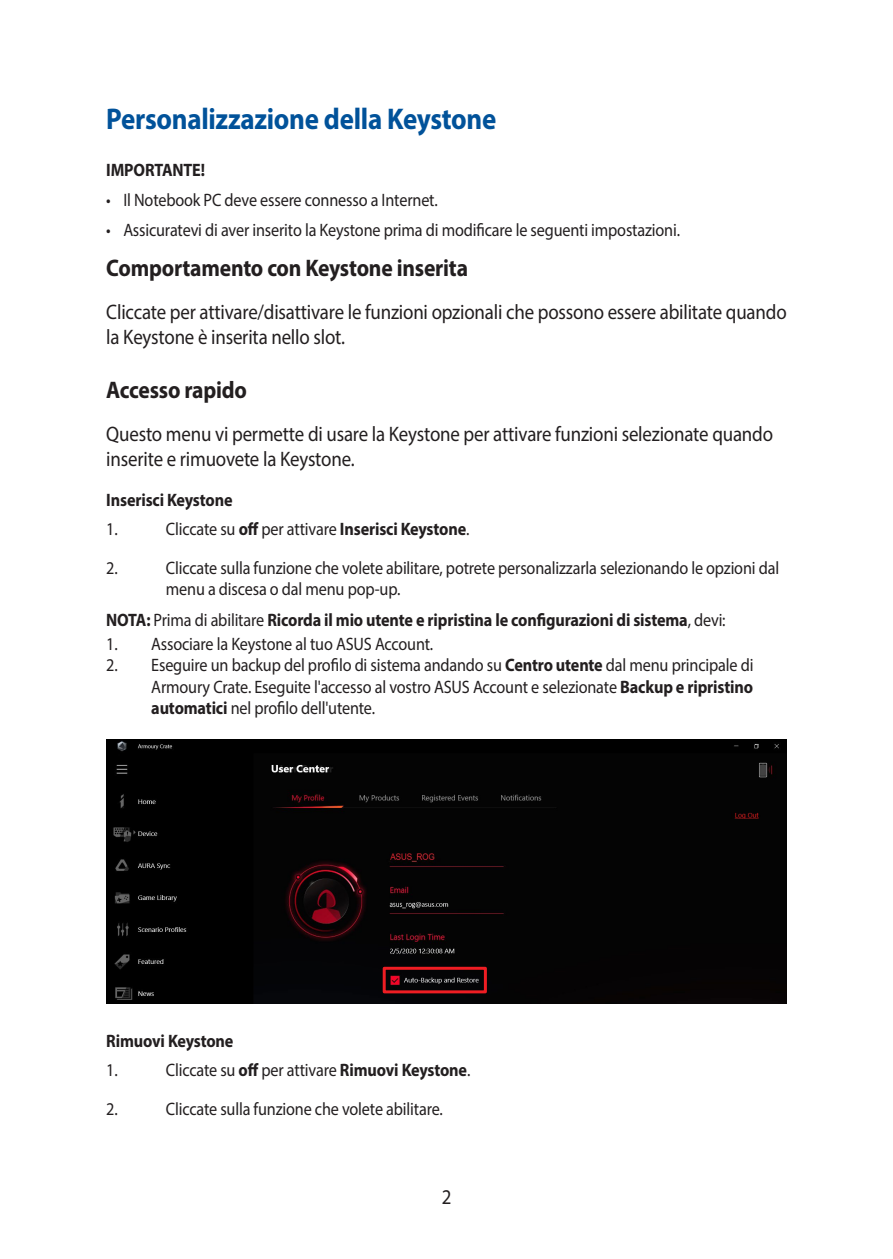
<style>
.page{position:relative;width:893px;height:1259px;background:#fff}
.page>*{position:absolute;margin:0;border:0;box-sizing:border-box;transform-origin:0 0}
.t1{font:700 30px "Myriad Pro";letter-spacing:-.01em;color:#01529a;scale:.9 1}
.t2{font:700 24px "Myriad Pro";letter-spacing:-.01em;color:#231f20;scale:.9 1}
.t3{font:21px/25.2px "Myriad Pro";letter-spacing:-.01em;color:#231f20;scale:.9 1}
.t4{font:18px/21.6px "Myriad Pro";letter-spacing:-.01em;color:#231f20;scale:.9 1}
.t5{font:700 18px "Myriad Pro";letter-spacing:-.01em;color:#231f20;scale:.9 1}
.s1{font-weight:700}
.s2{font-weight:400}
</style>
<div class="page">
<div style="left:106px;top:739px;width:681px;height:264px;background:#040404"></div>
<div style="left:383px;top:966px;width:104px;height:27px;border:3px solid #ee1d23"></div>
<h1 class="t1" style="left:106px;top:99px;width:435px">Personalizzazione della Keystone</h1>
<p class="t5" style="left:106px;top:158px;width:111px">IMPORTANTE!</p>
<p class="t4" style="left:106px;top:189px;width:370px">• Il Notebook PC deve essere connesso a Internet.</p>
<p class="t4" style="left:106px;top:219px;width:639px">• Assicuratevi di aver inserito la Keystone prima di modificare le seguenti impostazioni.</p>
<h2 class="t2" style="left:106px;top:252px;width:403px">Comportamento con Keystone inserita</h2>
<p class="t3" style="left:106px;top:299px;width:757px">Cliccate per attivare/disattivare le funzioni opzionali che possono essere abilitate quando la Keystone è inserita nello slot.</p>
<h2 class="t2" style="left:106px;top:374px;width:158px">Accesso rapido</h2>
<p class="t3" style="left:106px;top:421px;width:742px">Questo menu vi permette di usare la Keystone per attivare funzioni selezionate quando inserite e rimuovete la Keystone.</p>
<p class="t5" style="left:106px;top:488px;width:142px">Inserisci Keystone</p>
<p class="t4" style="left:106px;top:518px;width:14px">1.</p>
<p class="t4" style="left:166px;top:518px;width:339px">Cliccate su <span class="s1">off</span> per attivare <span class="s1">Inserisci Keystone</span>.</p>
<p class="t4" style="left:106px;top:556px;width:14px">2.</p>
<p class="t4" style="left:166px;top:556px;width:683px">Cliccate sulla funzione che volete abilitare, potrete personalizzarla selezionando le opzioni dal menu a discesa o dal menu pop-up.</p>
<p class="t5" style="left:106px;top:608px;width:690px">NOTA: <span class="s2">Prima di abilitare</span> Ricorda il mio utente e ripristina le configurazioni di sistema<span class="s2">, devi:</span></p>
<p class="t4" style="left:106px;top:632px;width:365px">1. Associare la Keystone al tuo ASUS Account.</p>
<p class="t4" style="left:151px;top:654px;width:671px;text-align:justify;text-indent:-45px">2. Eseguire un backup del profilo di sistema andando su <span class="s1">Centro utente</span> dal menu principale di Armoury Crate. Eseguite l'accesso al vostro ASUS Account e selezionate <span class="s1">Backup e ripristino automatici</span> nel profilo dell'utente.</p>
<p class="t5" style="left:106px;top:1029px;width:143px">Rimuovi Keystone</p>
<p class="t4" style="left:106px;top:1059px;width:14px">1.</p>
<p class="t4" style="left:166px;top:1059px;width:340px">Cliccate su <span class="s1">off</span> per attivare <span class="s1">Rimuovi Keystone</span>.</p>
<p class="t4" style="left:106px;top:1098px;width:14px">2.</p>
<p class="t4" style="left:166px;top:1098px;width:309px">Cliccate sulla funzione che volete abilitare.</p>
<p class="t3" style="left:442px;top:1184px;width:12px">2</p>
</div>
